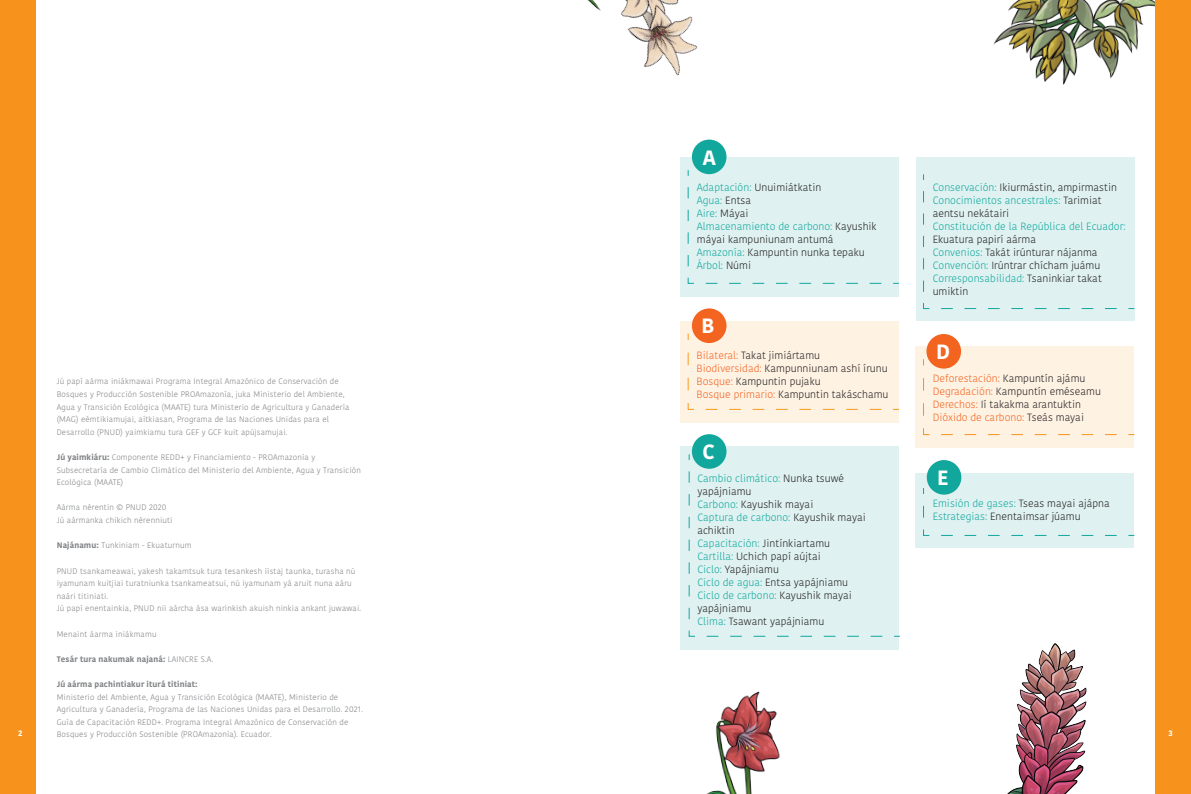
<style>
.page{position:relative;width:1191px;height:794px;background:#fff}
.page>*{position:absolute;margin:0;border:0;box-sizing:border-box;transform-origin:0 0}
.t1{font:700 20.6px "Kohinoor";color:#fff}
.t2{font:300 10.5px/13px "Kohinoor";color:#231f20}
.t3{font:300 10.5px "Kohinoor";color:#12a79d}
.t4{font:300 8px/12.6px "Kohinoor";letter-spacing:.02em;color:#808285}
.t5{font:700 8px "Kohinoor";letter-spacing:.02em;color:#808285}
.t6{font:700 8px "Kohinoor";color:#fff}
.s1{color:#12a79d}
.s2{color:#f36421}
.s3{font-weight:700}
.s4{font-weight:300}
</style>
<div class="page">
<div style="left:680px;top:157px;width:219px;height:139px;background:#dff2f1"></div>
<div style="left:916px;top:157px;width:218px;height:164px;background:#dff2f1"></div>
<div style="left:680px;top:321px;width:219px;height:101px;background:#fef2e3"></div>
<div style="left:916px;top:472px;width:218px;height:75px;background:#dff2f1"></div>
<div style="left:916px;top:346px;width:218px;height:101px;background:#fef2e3"></div>
<div style="left:680px;top:446px;width:219px;height:203px;background:#dff2f1"></div>
<div style="left:692px;top:140px;width:34px;height:34px;background:#12a79d;border-radius:50%"></div>
<div style="left:692px;top:434px;width:34px;height:35px;background:#12a79d;border-radius:50%"></div>
<div style="left:692px;top:308px;width:34px;height:35px;background:#f36421;border-radius:50%"></div>
<svg style="left:687px;top:170px;width:212px;height:114px"></svg>
<svg style="left:923px;top:174px;width:211px;height:135px"></svg>
<svg style="left:687px;top:333px;width:212px;height:77px"></svg>
<svg style="left:923px;top:487px;width:211px;height:49px"></svg>
<svg style="left:923px;top:359px;width:211px;height:76px"></svg>
<svg style="left:688px;top:454px;width:212px;height:183px"></svg>
<div style="left:926px;top:460px;width:35px;height:34px;background:#12a79d;border-radius:50%"></div>
<div style="left:926px;top:334px;width:35px;height:34px;background:#f36421;border-radius:50%"></div>
<img style="left:1007px;top:643px;width:80px;height:151px">
<img style="left:993px;top:0;width:162px;height:85px">
<img style="left:587px;top:0;width:111px;height:76px">
<img style="left:707px;top:691px;width:73px;height:103px">
<div style="left:1155px;top:0;width:36px;height:794px;background:#f7931d"></div>
<div style="left:0;top:0;width:36px;height:794px;background:#f7931d"></div>
<h1 class="t1" style="left:702px;top:144px;width:15px">A</h1>
<h2 class="t2" style="left:697px;top:181px;width:181px"><span class="s1">Adaptación:</span> Unuimiátkatin<br><span class="s1">Agua:</span> Entsa<br><span class="s1">Aire:</span> Máyai<br><span class="s1">Almacenamiento de carbono:</span> Kayushik máyai kampuniunam antumá<br><span class="s1">Amazonía:</span> Kampuntin nunka tepaku<br><span class="s1">Árbol:</span> Númi</h2>
<h1 class="t1" style="left:701px;top:313px;width:15px">B</h1>
<h2 class="t2" style="left:932px;top:181px;width:186px"><span class="s1">Conservación:</span> Ikiurmástin, ampirmastin<br><span class="s1">Conocimientos ancestrales:</span> Tarimiat aentsu nekátairi</h2>
<h2 class="t3" style="left:932px;top:219px;width:194px">Constitución de la República del Ecuador:</h2>
<h2 class="t2" style="left:932px;top:233px;width:171px">Ekuatura papirí aárma<br><span class="s1">Convenios:</span> Takát irúnturar nájanma<br><span class="s1">Convención:</span> Irúntrar chícham juámu<br><span class="s1">Corresponsabilidad:</span> Tsaninkiar takat umiktin</h2>
<h1 class="t1" style="left:936px;top:338px;width:15px">D</h1>
<h2 class="t2" style="left:696px;top:349px;width:193px"><span class="s2">Bilateral:</span> Takat jimiártamu<br><span class="s2">Biodiversidad:</span> Kampunniunam ashí írunu <span class="s2">Bosque:</span> Kampuntin pujaku<br><span class="s2">Bosque primario:</span> Kampuntin takáschamu</h2>
<h2 class="t2" style="left:932px;top:372px;width:170px"><span class="s2">Deforestación:</span> Kampuntín ajámu <span class="s2">Degradación:</span> Kampuntín eméseamu <span class="s2">Derechos:</span> Ií takakma arantuktin <span class="s2">Dióxido de carbono:</span> Tseás mayai</h2>
<p class="t4" style="left:57px;top:375px;width:294px">Jú papí aárma iniákmawai Programa Integral Amazónico de Conservación de Bosques y Producción Sostenible PROAmazonía, juka Ministerio del Ambiente, Agua y Transición Ecológica (MAATE) tura Ministerio de Agricultura y Ganadería (MAG) eémtikiamujai, aítkiasan, Programa de las Naciones Unidas para el Desarrollo (PNUD) yaimkiamu tura GEF y GCF kuit apújsamujai.</p>
<p class="t4" style="left:57px;top:451px;width:306px"><span class="s3">Jú yaimkiáru:</span> Componente REDD+ y Financiamiento - PROAmazonía y<br>Subsecretaría de Cambio Climático del Ministerio del Ambiente, Agua y Transición<br>Ecológica (MAATE)</p>
<p class="t4" style="left:57px;top:501px;width:117px">Aárma nérentin © PNUD 2020<br>Jú aármanka chikich nérenniuti</p>
<p class="t4" style="left:57px;top:539px;width:136px"><span class="s3">Najánamu:</span> Tunkiniam - Ekuaturnum</p>
<p class="t4" style="left:57px;top:564px;width:306px">PNUD tsankameawai, yakesh takamtsuk tura tesankesh iístaj taunka, turasha nú iyamunam kuitjiai turatniunka tsankameatsui, nú iyamunam yá aruit nuna aáru naári titiniati.<br>Jú papí enentainkia, PNUD nii aárcha ása warinkish akuish ninkia ankant juwawai.</p>
<p class="t4" style="left:57px;top:627px;width:101px">Menaint áarma iniákmamu</p>
<p class="t5" style="left:57px;top:653px;width:158px">Tesár tura nakumak najaná: <span class="s4">LAINCRE S.A.</span></p>
<p class="t5" style="left:57px;top:679px;width:142px">Jú aárma pachintiakur iturá titiniat:</p>
<p class="t4" style="left:57px;top:690px;width:308px">Ministerio del Ambiente, Agua y Transición Ecológica (MAATE), Ministerio de Agricultura y Ganadería, Programa de las Naciones Unidas para el Desarrollo. 2021.<br>Guía de Capacitación REDD+. Programa Integral Amazónico de Conservación de Bosques y Producción Sostenible (PROAmazonía). Ecuador.</p>
<h1 class="t1" style="left:702px;top:438px;width:14px">C</h1>
<h1 class="t1" style="left:937px;top:464px;width:13px">E</h1>
<p class="t2" style="left:697px;top:472px;width:170px"><span class="s1">Cambio climático:</span> Nunka tsuwé yapájniamu<br><span class="s1">Carbono:</span> Kayushik mayai<br><span class="s1">Captura de carbono:</span> Kayushik mayai achiktin<br><span class="s1">Capacitación:</span> Jintínkiartamu<br><span class="s1">Cartilla:</span> Uchich papí aújtai<br><span class="s1">Ciclo:</span> Yapájniamu<br><span class="s1">Ciclo de agua:</span> Entsa yapájniamu<br><span class="s1">Ciclo de carbono:</span> Kayushik mayai yapájniamu<br><span class="s1">Clima:</span> Tsawant yapájniamu</p>
<h2 class="t2" style="left:932px;top:497px;width:179px"><span class="s1">Emisión de gases:</span> Tseas mayai ajápna<br><span class="s1">Estrategias:</span> Enentaimsar júamu</h2>
<p class="t6" style="left:18px;top:728px;width:6px">2</p>
<p class="t6" style="left:1168px;top:728px;width:6px">3</p>
</div>
